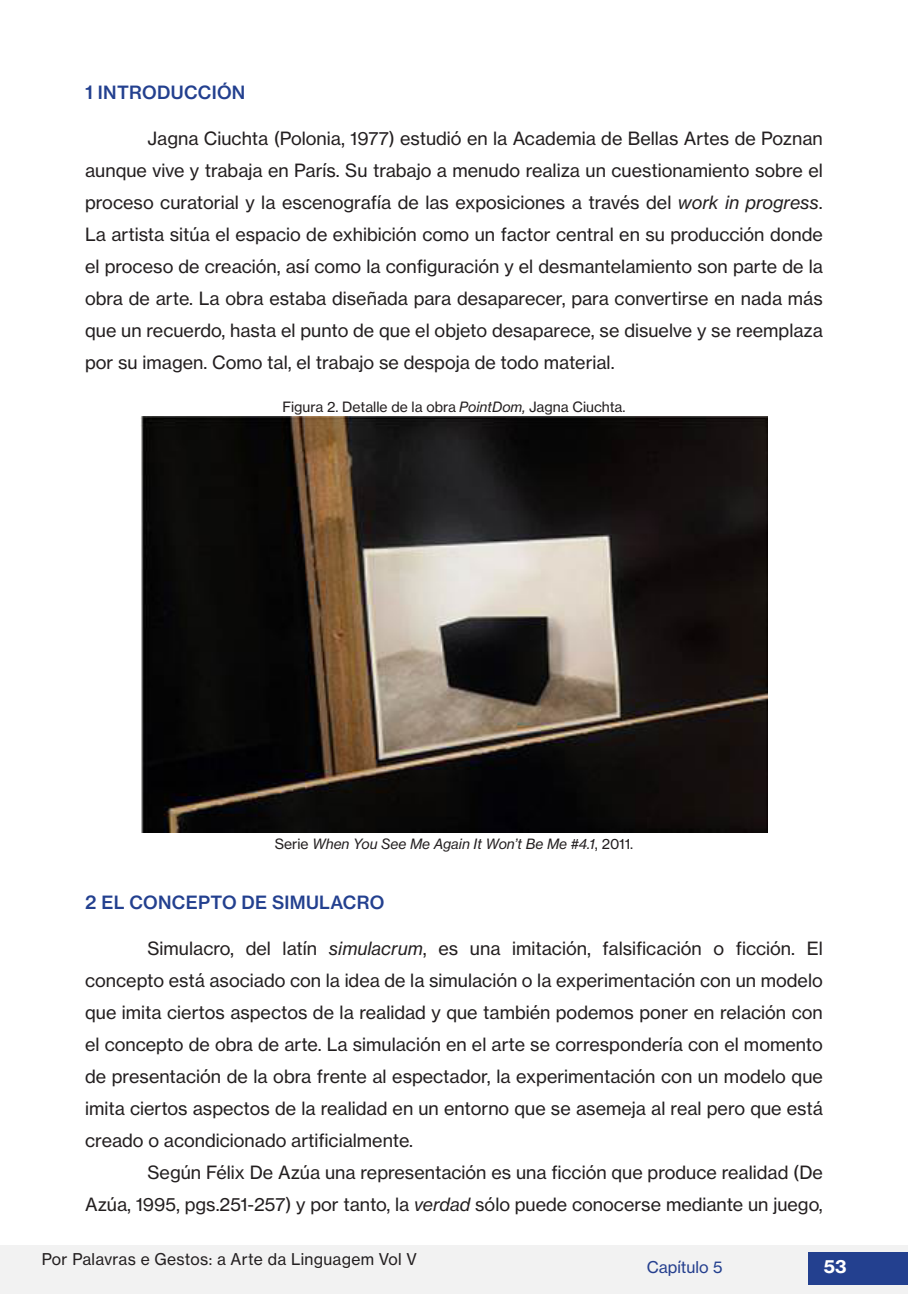
<style>
.page{position:relative;width:908px;height:1304px;background:#fff}
.page>*{position:absolute;margin:0;border:0;box-sizing:border-box;transform-origin:0 0}
.CORPO_DO_TEXTO_ATUAL{font:18px/32px "N Haas Grotesk TX Pro 55 Rg";color:#231f20;text-align:justify}
.TÍTULOS_DO_CORPO_DO{font:18px "N Haas Grotesk TX Pro 65 Md";letter-spacing:.015em;color:#23408f}
.t1{font:18px "N Haas Grotesk TX Pro 75 Bd";color:#fff}
.t2{font:16px "N Haas Grotesk TX Pro 55 Rg";letter-spacing:.02em;color:#231f20}
.t3{font:16px "N Haas Grotesk TX Pro 55 Rg";color:#253f8e}
.LEGENDAS_DE_TABELAS{font:14px "N Haas Grotesk TX Pro 55 Rg";color:#231f20}
.LEGENDAS_DE_TABELAS-2{font:14px "N Haas Grotesk TX Pro 56 It";color:#231f20}
.s1{font-family:"N Haas Grotesk TX Pro 56 It"}
.s2{font-family:"N Haas Grotesk TX Pro 55 Rg"}
.s3{color:#23408f}
</style>
<div class="page">
<div style="left:0;top:1245px;width:907px;height:49px;background:#f2f2f2"></div>
<div style="left:808px;top:1252px;width:99px;height:33px;background:#23408f"></div>
<img style="left:140px;top:416px;width:627px;height:416px">
<p class="TÍTULOS_DO_CORPO_DO" style="left:85px;top:81px;width:161px">1 INTRODUCCIÓN</p>
<p class="CORPO_DO_TEXTO_ATUAL" style="left:85px;top:123px;width:739px;text-indent:62px">Jagna Ciuchta (Polonia, 1977) estudió en la Academia de Bellas Artes de Poznan aunque vive y trabaja en París. Su trabajo a menudo realiza un cuestionamiento sobre el proceso curatorial y la escenografía de las exposiciones a través del <span class="s1">work in progress</span>.<br>La artista sitúa el espacio de exhibición como un factor central en su producción donde el proceso de creación, así como la configuración y el desmantelamiento son parte de la obra de arte. La obra estaba diseñada para desaparecer, para convertirse en nada más que un recuerdo, hasta el punto de que el objeto desaparece, se disuelve y se reemplaza por su imagen. Como tal, el trabajo se despoja de todo material.</p>
<p class="LEGENDAS_DE_TABELAS" style="left:282px;top:398px;width:344px">Figura 2. Detalle de la obra <span class="s1">PointDom,</span> Jagna Ciuchta.</p>
<p class="LEGENDAS_DE_TABELAS-2" style="left:274px;top:835px;width:360px"><span class="s2">Serie</span> When You See Me Again It Won’t Be Me #4.1<span class="s2">, 2011.</span></p>
<p class="TÍTULOS_DO_CORPO_DO" style="left:85px;top:891px;width:300px">2 EL CONCEPTO DE SIMULACRO</p>
<p class="CORPO_DO_TEXTO_ATUAL" style="left:85px;top:933px;width:739px;text-indent:62px">Simulacro, del latín <span class="s1">simulacrum</span>, es una imitación, falsificación o ficción. El concepto está asociado con la idea de la simulación o la experimentación con un modelo que imita ciertos aspectos de la realidad y que también podemos poner en relación con el concepto de obra de arte. La simulación en el arte se correspondería con el momento de presentación de la obra frente al espectador, la experimentación con un modelo que imita ciertos aspectos de la realidad en un entorno que se asemeja al real pero que está creado o acondicionado artificialmente.</p>
<p class="CORPO_DO_TEXTO_ATUAL" style="left:85px;top:1157px;width:739px;text-align:right">Según Félix De Azúa una representación es una ficción que produce realidad (De<br>Azúa, 1995, pgs.251-257) y por tanto, la <span class="s1">verdad</span> sólo puede conocerse mediante un juego,</p>
<p class="t2" style="left:42px;top:1249px;width:376px">Por Palavras e Gestos: a Arte da Linguagem Vol V</p>
<p class="t3" style="left:646px;top:1258px;width:77px">Capítulo <span class="s3">5</span></p>
<p class="t1" style="left:823px;top:1255px;width:24px">53</p>
</div>
